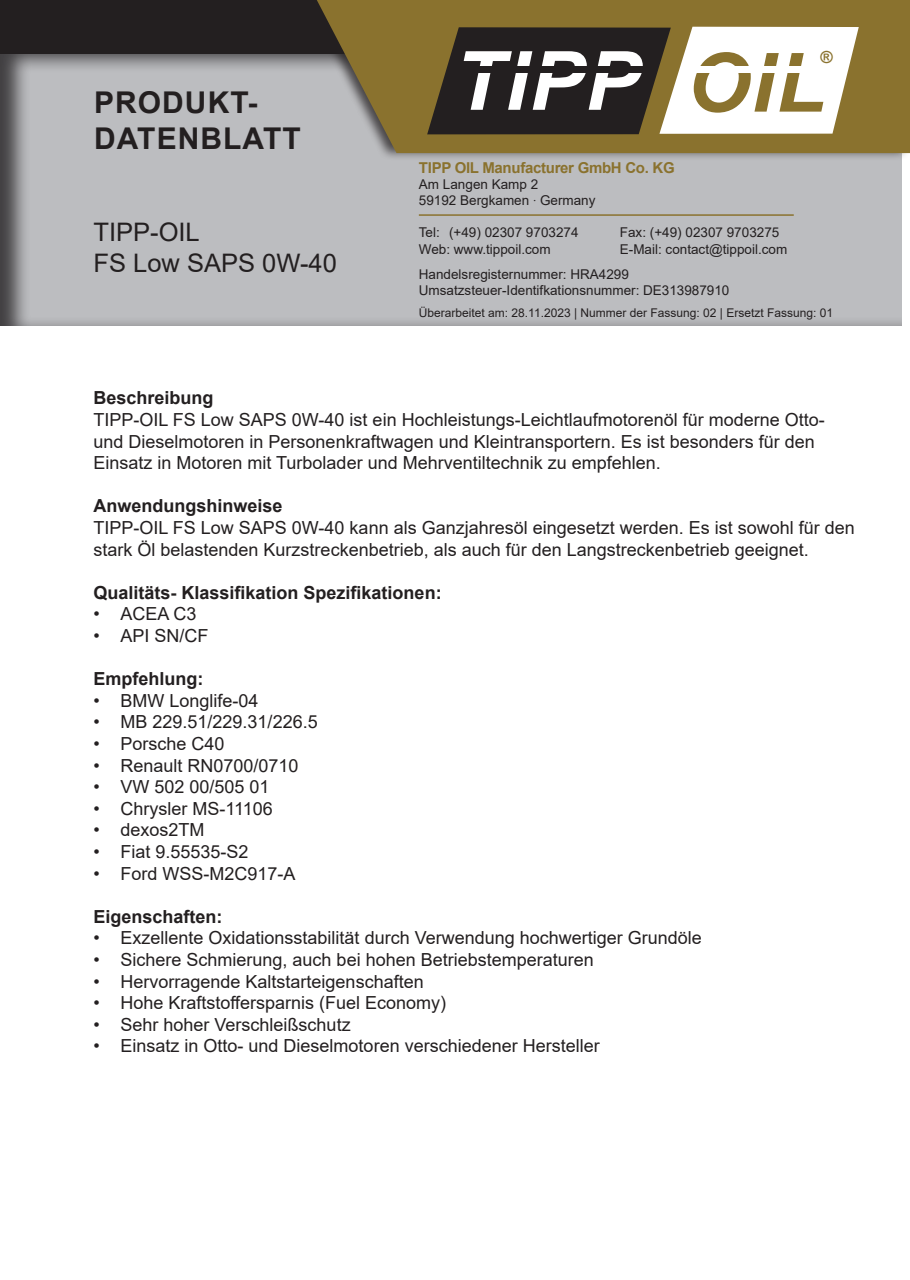
<style>
.page{position:relative;width:910px;height:1280px;background:#fff}
.page>*{position:absolute;margin:0;border:0;box-sizing:border-box;transform-origin:0 0}
.t1{font:italic 700 81.75px "Arial";letter-spacing:.015em;color:#fff}
.t2{font:700 30px/36px "Arial";letter-spacing:.035em;color:#231f20}
.t3{font:25.5px "Arial";color:#231f20}
.t4{font:18px/21.6px "Arial";color:#231f20}
.t5{font:700 18px "Arial";color:#231f20}
.t6{font:700 16.65px "Arial";color:#8a722e}
.t7{font:700 15px "Arial";letter-spacing:-.02em;color:#8a722e}
.t8{font:13.5px/16.4px "Arial";color:#231f20}
.t9{font:12px "Arial";color:#231f20}
.s1{color:#8a722e}
.s2{font-family:"Helvetica Neue LT Std";font-weight:100;font-stretch:condensed}
</style>
<div class="page">
<div style="left:0;top:52px;width:902px;height:276px;background:#231f20;opacity:.75"></div>
<div style="left:0;top:0;width:910px;height:53px;background:#231f20"></div>
<div style="left:300px;top:0;width:610px;height:161px;background:#231f20;opacity:.75"></div>
<svg style="left:317px;top:0;width:593px;height:153px;fill:#8a722e"></svg>
<svg style="left:427px;top:27px;width:432px;height:107px"></svg>
<div style="left:454px;top:51px;width:183px;height:77px;background:#231f20"></div>
<div style="left:477px;top:66px;width:171px;height:7px;background:#231f20"></div>
<div style="left:694px;top:66px;width:109px;height:6px;background:#fff"></div>
<hr style="left:419px;top:214px;width:375px;height:2px;background:#8a722e">
<h2 class="t2" style="left:94px;top:85px;width:208px">PRODUKT-<br>DATENBLATT</h2>
<p class="t3" style="left:94px;top:215px;width:108px">TIPP-OIL</p>
<p class="t3" style="left:94px;top:245px;width:245px">FS Low SAPS 0W-40</p>
<h1 class="t1" style="left:454px;top:27px;width:373px">TIPP <span class="s1">OIL</span></h1>
<p class="t6" style="left:820px;top:47px;width:14px">®</p>
<p class="t7" style="left:419px;top:157px;width:257px">TIPP OIL Manufacturer GmbH Co. KG</p>
<p class="t8" style="left:419px;top:176px;width:178px">Am Langen Kamp 2<br>59192 Bergkamen <span class="s2">·</span> Germany</p>
<p class="t8" style="left:419px;top:224px;width:161px">Tel: (+49) 02307 9703274</p>
<p class="t8" style="left:620px;top:224px;width:161px">Fax: (+49) 02307 9703275</p>
<p class="t8" style="left:419px;top:240px;width:133px">Web: www.tippoil.com</p>
<p class="t8" style="left:419px;top:236px;width:370px;line-height:25.2px;text-indent:201px">E-Mail: contact@tippoil.com<br>Handelsregisternummer: HRA4299</p>
<p class="t8" style="left:419px;top:282px;width:312px">Umsatzsteuer-Identifkationsnummer: DE313987910</p>
<p class="t9" style="left:419px;top:305px;width:416px">Überarbeitet am: 28.11.2023 | Nummer der Fassung: 02 | Ersetzt Fassung: 01</p>
<p class="t5" style="left:94px;top:385px;width:122px">Beschreibung</p>
<p class="t4" style="left:94px;top:409px;width:733px">TIPP-OIL FS Low SAPS 0W-40 ist ein Hochleistungs-Leichtlaufmotorenöl für moderne Otto&shy;und Dieselmotoren in Personenkraftwagen und Kleintransportern. Es ist besonders für den<br>Einsatz in Motoren mit Turbolader und Mehrventiltechnik zu empfehlen.</p>
<p class="t5" style="left:94px;top:493px;width:191px">Anwendungshinweise</p>
<p class="t4" style="left:94px;top:517px;width:763px">TIPP-OIL FS Low SAPS 0W-40 kann als Ganzjahresöl eingesetzt werden. Es ist sowohl für den stark Öl belastenden Kurzstreckenbetrieb, als auch für den Langstreckenbetrieb geeignet.</p>
<p class="t5" style="left:94px;top:580px;width:350px">Qualitäts- Klassifikation Spezifikationen:</p>
<p class="t4" style="left:94px;top:603px;width:105px">• ACEA C3</p>
<p class="t4" style="left:94px;top:625px;width:117px">• API SN/CF</p>
<p class="t5" style="left:94px;top:666px;width:111px">Empfehlung:</p>
<p class="t4" style="left:94px;top:689px;width:167px">• BMW Longlife-04</p>
<p class="t4" style="left:94px;top:711px;width:226px">• MB 229.51/229.31/226.5</p>
<p class="t4" style="left:94px;top:733px;width:133px">• Porsche C40</p>
<p class="t4" style="left:94px;top:754px;width:207px">• Renault RN0700/0710</p>
<p class="t4" style="left:94px;top:776px;width:178px">• VW 502 00/505 01</p>
<p class="t4" style="left:94px;top:797px;width:181px">• Chrysler MS-11106</p>
<p class="t4" style="left:94px;top:819px;width:113px">• dexos2TM</p>
<p class="t4" style="left:94px;top:841px;width:157px">• Fiat 9.55535-S2</p>
<p class="t4" style="left:94px;top:862px;width:204px">• Ford WSS-M2C917-A</p>
<p class="t5" style="left:94px;top:904px;width:131px">Eigenschaften:</p>
<p class="t4" style="left:94px;top:927px;width:610px">• Exzellente Oxidationsstabilität durch Verwendung hochwertiger Grundöle</p>
<p class="t4" style="left:94px;top:949px;width:502px">• Sichere Schmierung, auch bei hohen Betriebstemperaturen</p>
<p class="t4" style="left:94px;top:970px;width:332px">• Hervorragende Kaltstarteigenschaften</p>
<p class="t4" style="left:94px;top:992px;width:354px">• Hohe Kraftstoffersparnis (Fuel Economy)</p>
<p class="t4" style="left:94px;top:1013px;width:259px">• Sehr hoher Verschleißschutz</p>
<p class="t4" style="left:94px;top:1035px;width:508px">• Einsatz in Otto- und Dieselmotoren verschiedener Hersteller</p>
</div>
